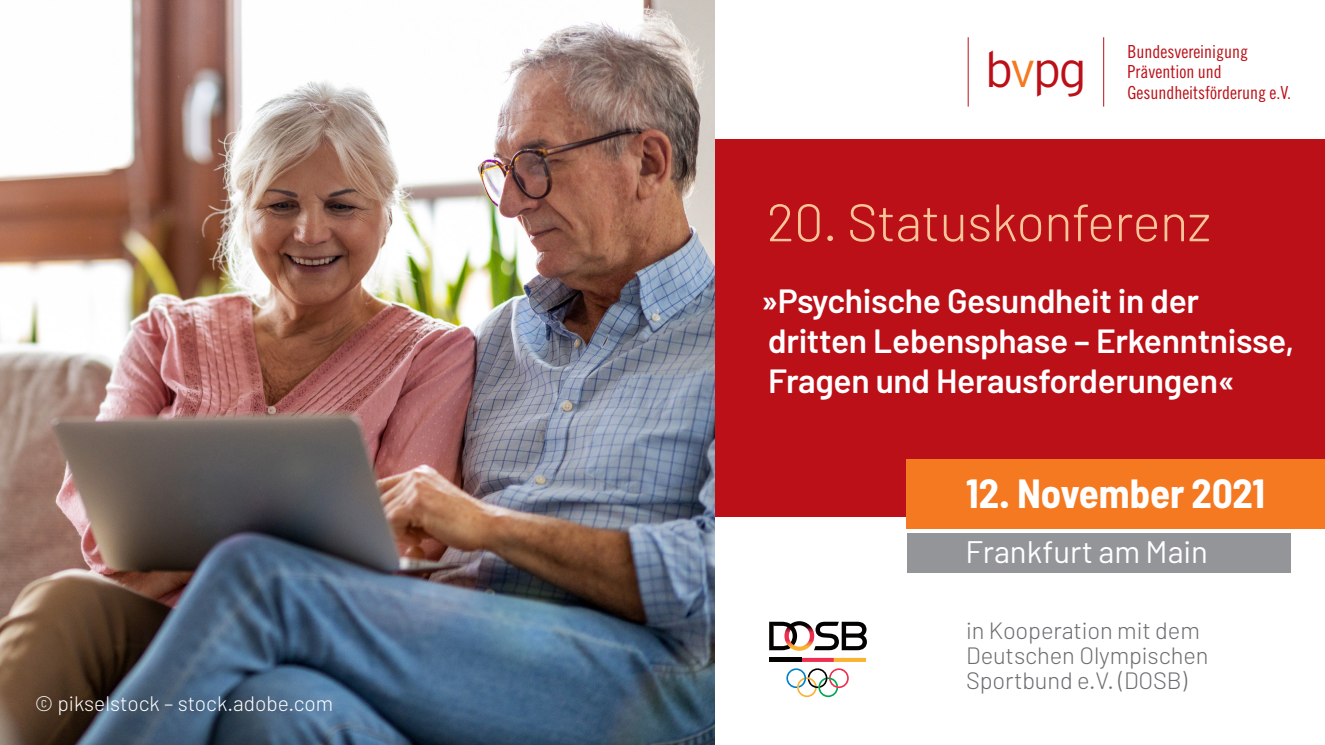
<style>
.page{position:relative;width:1325px;height:745px;background:#fff}
.page>*{position:absolute;margin:0;border:0;box-sizing:border-box;transform-origin:0 0}
.t1{font:300 52.5px "Barlow";letter-spacing:-.01em;color:#fcc599}
.t2{font:300 49.88px "Interstate";color:#bb1018}
.t3{font:700 semi-condensed 40.77px "Barlow";color:#fff}
.t4{font:600 33.6px/40.2px "Barlow";letter-spacing:-.01em;color:#fff}
.t5{font:31.15px "Barlow";color:#fff}
.t6{font:300 23.62px/25.4px "Barlow";letter-spacing:-.005em;color:#6c6d70}
.t7{font:300 21px "Barlow";color:#fff}
.t8{font:18.03px "Trade Gothic Cond Eighteen";color:#bb1018}
.s1{color:#f47921}
</style>
<div class="page">
<div style="left:714px;top:139px;width:610px;height:377px;background:#bb1018"></div>
<hr style="left:1103px;top:37px;width:1px;height:69px;background:#bb1018">
<hr style="left:967px;top:37px;width:1px;height:69px;background:#bb1018">
<div style="left:907px;top:459px;width:417px;height:69px;background:#f47921"></div>
<div style="left:907px;top:532px;width:383px;height:40px;background:#939598"></div>
<svg style="left:786px;top:668px;width:62px;height:28px"></svg>
<svg style="left:801px;top:657px;width:65px;height:4px"></svg>
<hr style="left:769px;top:657px;width:32px;height:4px;background:#040101">
<svg style="left:769px;top:621px;width:98px;height:29px"></svg>
<img style="left:0;top:0;width:714px;height:744px">
<p class="t7" style="left:35px;top:690px;width:300px">© pikselstock – stock.adobe.com</p>
<p class="t2" style="left:985px;top:41px;width:103px">b<span class="s1">v</span>pg</p>
<p class="t8" style="left:1127px;top:40px;width:122px">Bundesvereinigung</p>
<p class="t8" style="left:1127px;top:61px;width:96px">Prävention und</p>
<p class="t8" style="left:1127px;top:81px;width:165px">Gesundheitsförderung e.V.</p>
<p class="t1" style="left:766px;top:190px;width:445px">20. Statuskonferenz</p>
<p class="t4" style="left:760px;top:280px;width:440px">»Psychische Gesundheit in der</p>
<p class="t4" style="left:768px;top:320px;width:528px">dritten Lebensphase – Erkenntnisse,<br>Fragen und Herausforderungen«</p>
<p class="t3" style="left:966px;top:467px;width:300px">12. November 2021</p>
<p class="t5" style="left:965px;top:532px;width:244px">Frankfurt am Main</p>
<p class="t6" style="left:966px;top:616px;width:244px">in Kooperation mit dem<br>Deutschen Olympischen<br>Sportbund e.V. (DOSB)</p>
</div>
